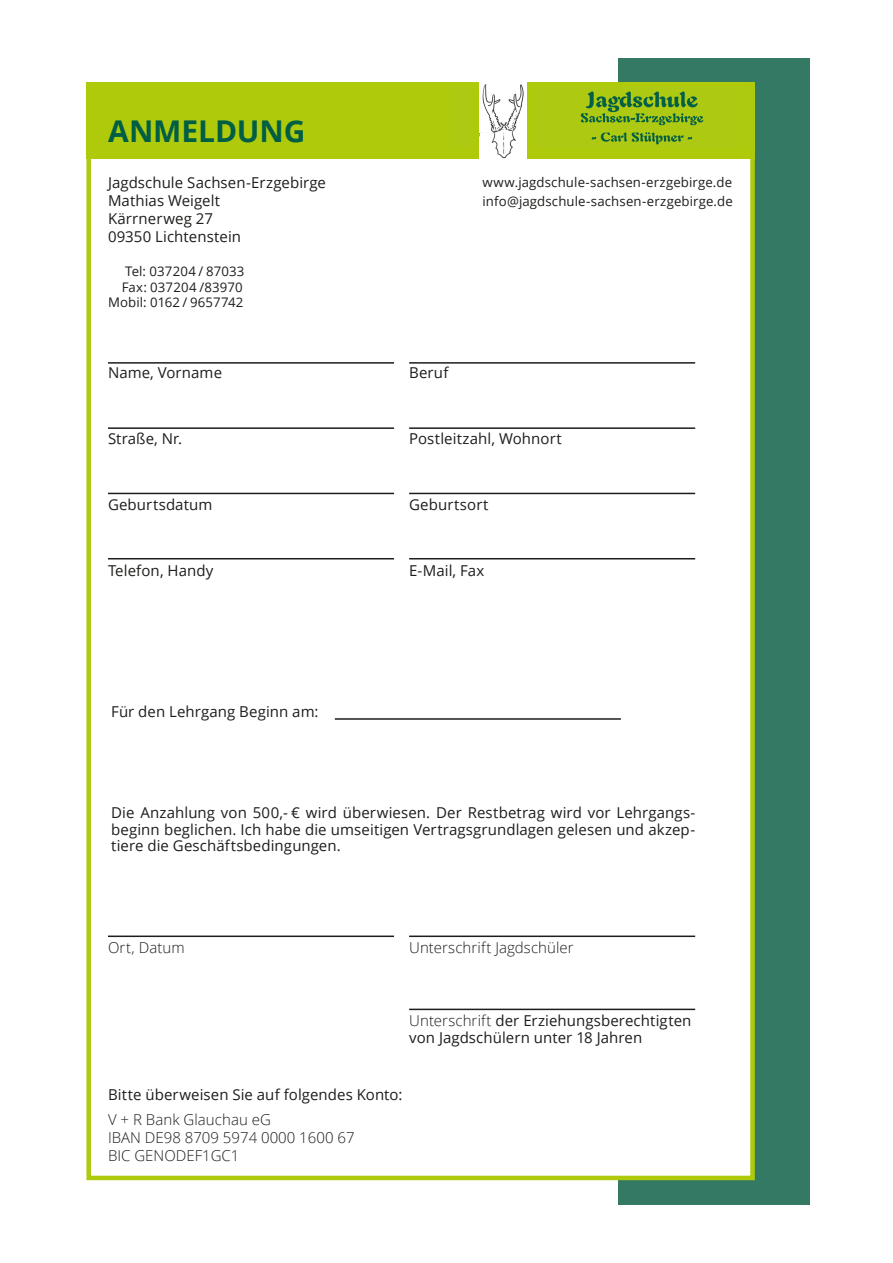
<style>
.page{position:relative;width:893px;height:1263px;background:#fff}
.page>*{position:absolute;margin:0;border:0;box-sizing:border-box;transform-origin:0 0}
.t1{font:700 30px "Open Sans";letter-spacing:-.005em;color:#005e45}
.t2{font:15px/16.5px "Open Sans";letter-spacing:.005em;color:#1d1d1b}
.t3{font:300 15px "Open Sans";color:#1d1d1b}
.t4{font:13.2px "Open Sans";letter-spacing:.01em;color:#1d1d1b}
.s1{font-weight:300}
</style>
<div class="page">
<div style="left:618px;top:58px;width:191px;height:1146px;background:#347963"></div>
<div style="left:86px;top:83px;width:669px;height:1097px;background:#fff;border:4px solid #afca0b"></div>
<div style="left:86px;top:82px;width:669px;height:77px;background:#afca0b"></div>
<div style="left:480px;top:48px;width:46px;height:51px;background:#fff"></div>
<svg style="left:580px;top:91px;width:124px;height:54px"></svg>
<img style="left:480px;top:84px;width:46px;height:75px">
<svg style="left:480px;top:84px;width:40px;height:54px"></svg>
<hr style="left:108px;top:362px;width:286px;height:2px;background:#1d1d1b">
<hr style="left:335px;top:718px;width:286px;height:2px;background:#1d1d1b">
<hr style="left:108px;top:493px;width:286px;height:1px;background:#1d1d1b">
<hr style="left:108px;top:427px;width:286px;height:2px;background:#1d1d1b">
<hr style="left:108px;top:558px;width:286px;height:1px;background:#1d1d1b">
<hr style="left:108px;top:935px;width:286px;height:2px;background:#1d1d1b">
<hr style="left:409px;top:362px;width:286px;height:2px;background:#1d1d1b">
<hr style="left:409px;top:493px;width:286px;height:1px;background:#1d1d1b">
<hr style="left:409px;top:427px;width:286px;height:2px;background:#1d1d1b">
<hr style="left:409px;top:558px;width:286px;height:1px;background:#1d1d1b">
<hr style="left:409px;top:935px;width:286px;height:2px;background:#1d1d1b">
<hr style="left:409px;top:1009px;width:286px;height:1px;background:#1d1d1b">
<p class="t1" style="left:108px;top:110px;width:199px">ANMELDUNG</p>
<p class="t2" style="left:108px;top:173px;width:220px;line-height:18px">Jagdschule Sachsen-Erzgebirge<br>Mathias Weigelt</p>
<p class="t2" style="left:108px;top:210px;width:106px">Kärrnerweg 27</p>
<p class="t2" style="left:108px;top:228px;width:135px">09350 Lichtenstein</p>
<p class="t4" style="left:125px;top:262px;width:121px">Tel: 037204 / 87033</p>
<p class="t4" style="left:122px;top:278px;width:122px">Fax: 037204 /83970</p>
<p class="t4" style="left:108px;top:294px;width:137px">Mobil: 0162 / 9657742</p>
<p class="t2" style="left:108px;top:364px;width:116px">Name, Vorname</p>
<p class="t2" style="left:108px;top:430px;width:76px">Straße, Nr.</p>
<p class="t2" style="left:108px;top:496px;width:106px">Geburtsdatum</p>
<p class="t2" style="left:108px;top:562px;width:107px">Telefon, Handy</p>
<p class="t2" style="left:111px;top:703px;width:209px">Für den Lehrgang Beginn am:</p>
<p class="t4" style="left:483px;top:173px;width:251px">www.jagdschule-sachsen-erzgebirge.de</p>
<p class="t4" style="left:483px;top:192px;width:252px">info@jagdschule-sachsen-erzgebirge.de</p>
<p class="t2" style="left:409px;top:364px;width:41px">Beruf</p>
<p class="t2" style="left:409px;top:430px;width:154px">Postleitzahl, Wohnort</p>
<p class="t2" style="left:409px;top:496px;width:81px">Geburtsort</p>
<p class="t2" style="left:409px;top:562px;width:77px">E-Mail, Fax</p>
<p class="t2" style="left:111px;top:804px;width:585px;text-align:justify">Die Anzahlung von 500,- € wird überwiesen. Der Restbetrag wird vor Lehrgangs&shy;beginn beglichen. Ich habe die umseitigen Vertragsgrundlagen gelesen und akzep&shy;tiere die Geschäftsbedingungen.</p>
<p class="t3" style="left:108px;top:937px;width:78px">Ort, Datum</p>
<p class="t3" style="left:409px;top:937px;width:166px">Unterschrift Jagdschüler</p>
<p class="t2" style="left:409px;top:1012px;width:284px"><span class="s1">Unterschrift</span> der Erziehungsberechtigten von Jagdschülern unter 18 Jahren</p>
<p class="t2" style="left:108px;top:1086px;width:296px">Bitte überweisen Sie auf folgendes Konto:</p>
<p class="t3" style="left:108px;top:1109px;width:164px">V + R Bank Glauchau eG</p>
<p class="t3" style="left:108px;top:1127px;width:248px">IBAN DE98 8709 5974 0000 1600 67</p>
<p class="t3" style="left:108px;top:1145px;width:133px">BIC GENODEF1GC1</p>
</div>
